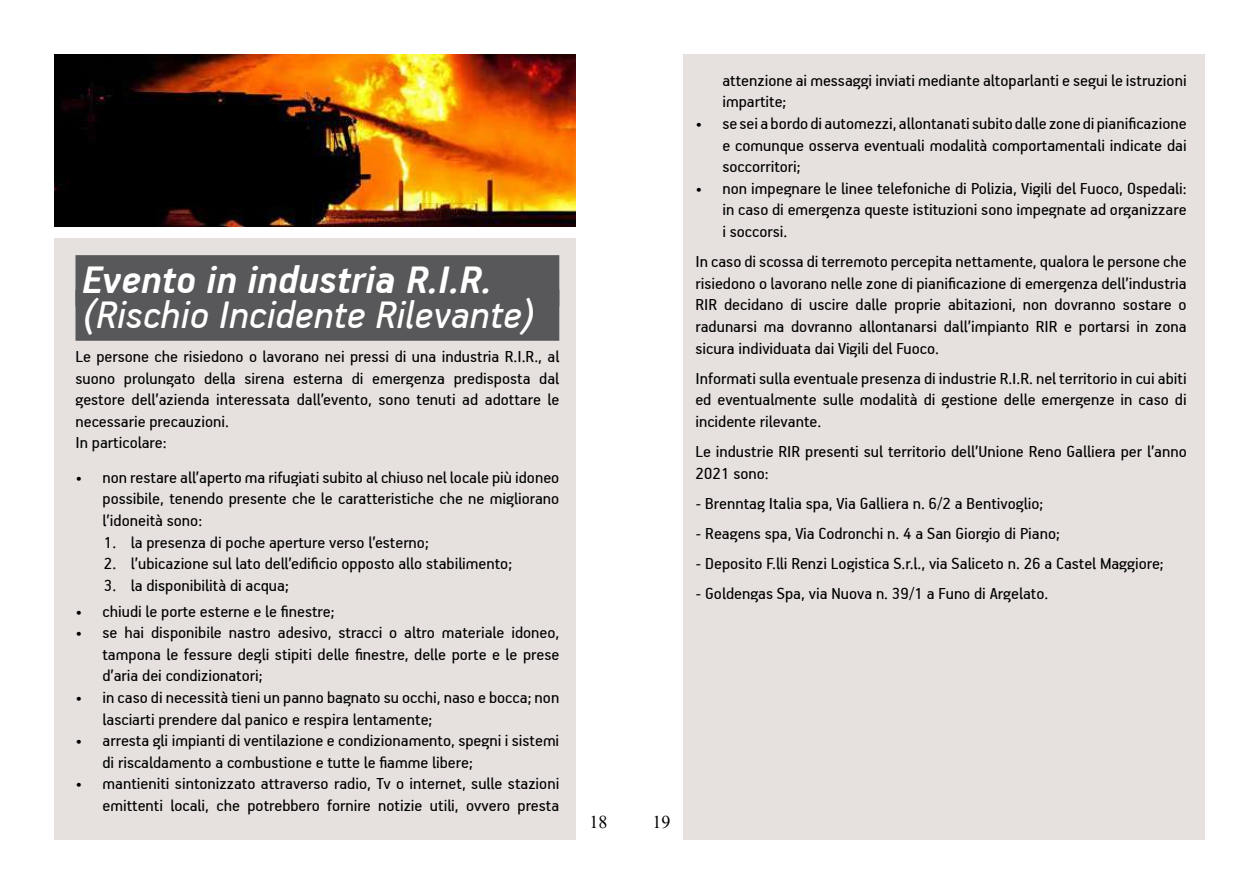
<style>
.page{position:relative;width:1259px;height:893px;background:#fff}
.page>*{position:absolute;margin:0;border:0;box-sizing:border-box;transform-origin:0 0}
.t1{font:italic 43.5px "PF Handbook Pro";color:#fff}
.t2{font:italic 700 43.5px "PF Handbook Pro";color:#fff}
.t3{font:18px/21.6px "PF Handbook Pro";color:#000;text-align:justify}
.t4{font:18px "Times New Roman";color:#000}
</style>
<div class="page">
<div style="left:683px;top:54px;width:522px;height:785px;background:#e6e1df"></div>
<div style="left:54px;top:238px;width:521px;height:601px;background:#e6e1df"></div>
<div style="left:75px;top:255px;width:484px;height:51px;background:#58585a"></div>
<div style="left:75px;top:290px;width:484px;height:51px;background:#58585a"></div>
<img style="left:54px;top:54px;width:521px;height:172px">
<h1 class="t2" style="left:82px;top:253px;width:411px">Evento in industria R.I.R.</h1>
<h1 class="t1" style="left:82px;top:288px;width:455px">(Rischio Incidente Rilevante)</h1>
<p class="t3" style="left:75px;top:345px;width:485px;text-align:left">Le persone che risiedono o lavorano nei pressi di una industria R.I.R., al suono prolungato della sirena esterna di emergenza predisposta dal gestore dell’azienda interessata dall’evento, sono tenuti ad adottare le necessarie precauzioni.<br>In particolare:</p>
<p class="t3" style="left:102px;top:466px;width:458px;text-indent:-27px">• non restare all’aperto ma rifugiati subito al chiuso nel locale più idoneo possibile, tenendo presente che le caratteristiche che ne migliorano l’idoneità sono:</p>
<p class="t3" style="left:104px;top:531px;width:326px">1. la presenza di poche aperture verso l’esterno;</p>
<p class="t3" style="left:104px;top:552px;width:410px">2. l’ubicazione sul lato dell’edificio opposto allo stabilimento;</p>
<p class="t3" style="left:104px;top:574px;width:187px">3. la disponibilità di acqua;</p>
<p class="t3" style="left:75px;top:600px;width:261px">• chiudi le porte esterne e le finestre;</p>
<p class="t3" style="left:102px;top:621px;width:458px;text-indent:-27px">• se hai disponibile nastro adesivo, stracci o altro materiale idoneo, tampona le fessure degli stipiti delle finestre, delle porte e le prese d’aria dei condizionatori;</p>
<p class="t3" style="left:102px;top:686px;width:458px;text-indent:-27px">• in caso di necessità tieni un panno bagnato su occhi, naso e bocca; non lasciarti prendere dal panico e respira lentamente;</p>
<p class="t3" style="left:102px;top:729px;width:458px;text-indent:-27px">• arresta gli impianti di ventilazione e condizionamento, spegni i sistemi di riscaldamento a combustione e tutte le fiamme libere;</p>
<p class="t3" style="left:75px;top:772px;width:485px;text-align:right">• mantieniti sintonizzato attraverso radio, Tv o internet, sulle stazioni emittenti locali, che potrebbero fornire notizie utili, ovvero presta</p>
<p class="t3" style="left:722px;top:69px;width:466px">attenzione ai messaggi inviati mediante altoparlanti e segui le istruzioni impartite;</p>
<p class="t3" style="left:722px;top:112px;width:466px;text-indent:-27px">• se sei a bordo di automezzi, allontanati subito dalle zone di pianificazione e comunque osserva eventuali modalità comportamentali indicate dai soccorritori;</p>
<p class="t3" style="left:722px;top:177px;width:466px;text-indent:-27px">• non impegnare le linee telefoniche di Polizia, Vigili del Fuoco, Ospedali: in caso di emergenza queste istituzioni sono impegnate ad organizzare i soccorsi.</p>
<p class="t3" style="left:695px;top:250px;width:493px">In caso di scossa di terremoto percepita nettamente, qualora le persone che risiedono o lavorano nelle zone di pianificazione di emergenza dell’industria RIR decidano di uscire dalle proprie abitazioni, non dovranno sostare o radunarsi ma dovranno allontanarsi dall’impianto RIR e portarsi in zona sicura individuata dai Vigili del Fuoco.</p>
<p class="t3" style="left:695px;top:367px;width:493px">Informati sulla eventuale presenza di industrie R.I.R. nel territorio in cui abiti ed eventualmente sulle modalità di gestione delle emergenze in caso di incidente rilevante.</p>
<p class="t3" style="left:695px;top:440px;width:493px">Le industrie RIR presenti sul territorio dell’Unione Reno Galliera per l’anno<br>2021 sono:</p>
<p class="t3" style="left:695px;top:492px;width:349px">- Brenntag Italia spa, Via Galliera n. 6/2 a Bentivoglio;</p>
<p class="t3" style="left:695px;top:522px;width:366px">- Reagens spa, Via Codronchi n. 4 a San Giorgio di Piano;</p>
<p class="t3" style="left:695px;top:552px;width:470px">- Deposito F.lli Renzi Logistica S.r.l., via Saliceto n. 26 a Castel Maggiore;</p>
<p class="t3" style="left:695px;top:582px;width:354px">- Goldengas Spa, via Nuova n. 39/1 a Funo di Argelato.</p>
<p class="t4" style="left:589px;top:810px;width:19px">18</p>
<p class="t4" style="left:652px;top:809px;width:19px">19</p>
</div>
